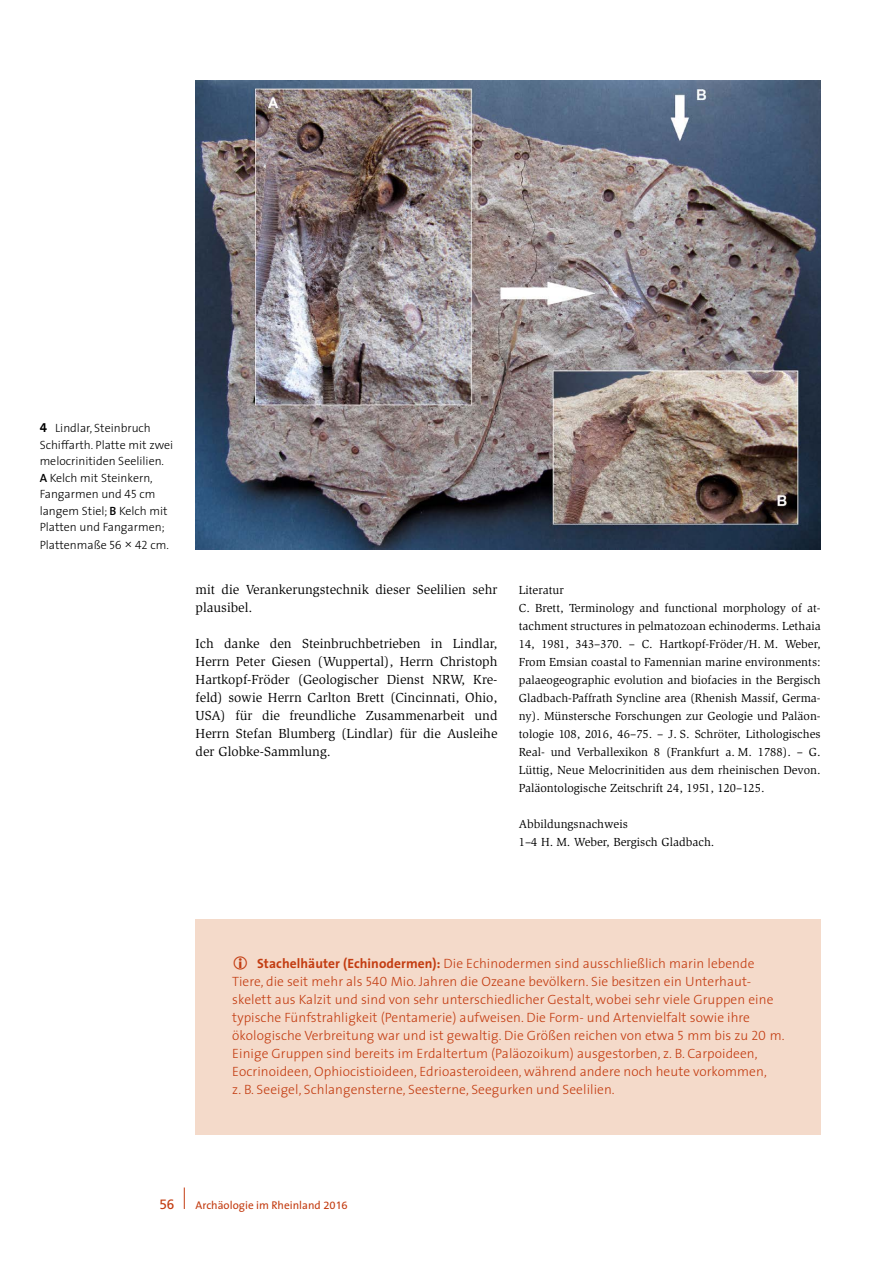
<style>
.page{position:relative;width:893px;height:1263px;background:#fff}
.page>*{position:absolute;margin:0;border:0;box-sizing:border-box;transform-origin:0 0}
.INFOBOX_FLIESS{font:300 13.5px/18px "The Sans";letter-spacing:.005em;color:#c33c11}
.FLIESS_SLIMBACH_9_PT{font:13.5px/18px "Slimbach";color:#000}
.t1{font:13.5px "Frutiger CE";color:#c33c11}
.LITERATUR___ABBILDUN{font:12px/18px "Slimbach";color:#000;text-align:justify}
.BILDUNTERSCHRIFT{font:300 12px/16.5px "The Sans";color:#000}
.t2{font:11.25px "The Sans";color:#c33c11}
.s1{font-family:"The Sans Bold Caps";font-weight:400;font-size:13.05px}
.s2{font-family:"The Sans Semi Bold Caps";font-weight:400}
.s3{font-family:"The Sans Light Caps";font-weight:400}
.s4{font-family:"Slimbach";font-weight:400;font-size:13.5px}
.s5{font-weight:700}
.s6{font-family:"The Sans B W5 Plain"}
.s7{font-family:"Frutiger CE";font-size:10.65px}
</style>
<div class="page">
<svg style="left:184px;top:1187px;width:1px;height:22px"></svg>
<img style="left:196px;top:80px;width:625px;height:469px">
<div style="left:196px;top:919px;width:625px;height:215px;background:#f4daca"></div>
<p class="BILDUNTERSCHRIFT" style="left:40px;top:419px;width:135px"><span class="s1">4</span> Lindlar, Steinbruch<br>Schiffarth. Platte mit zwei melocrinitiden Seelilien.<br><span class="s2">A</span> Kelch mit Steinkern,<br>Fangarmen und <span class="s3">45</span> cm langem Stiel; <span class="s2">B</span> Kelch mit<br>Platten und Fangarmen;</p>
<p class="BILDUNTERSCHRIFT" style="left:40px;top:536px;width:131px">Plattenmaße <span class="s3">56</span><span class="s4">×</span><span class="s3">42</span> cm.</p>
<p class="FLIESS_SLIMBACH_9_PT" style="left:196px;top:581px;width:303px">mit die Verankerungstechnik dieser Seelilien sehr plausibel.</p>
<p class="FLIESS_SLIMBACH_9_PT" style="left:196px;top:635px;width:303px;text-align:justify">Ich danke den Steinbruchbetrieben in Lindlar, Herrn Peter Giesen (Wuppertal), Herrn Christoph Hartkopf-Fröder (Geologischer Dienst NRW, Kre&shy;feld) sowie Herrn Carlton Brett (Cincinnati, Ohio, USA) für die freundliche Zusammenarbeit und Herrn Stefan Blumberg (Lindlar) für die Ausleihe der Globke-Sammlung.</p>
<p class="LITERATUR___ABBILDUN" style="left:519px;top:581px;width:47px">Literatur</p>
<p class="LITERATUR___ABBILDUN" style="left:519px;top:599px;width:303px">C. Brett, Terminology and functional morphology of at&shy;tachment structures in pelmatozoan echinoderms. Lethaia 14, 1981, 343–370. – C. Hartkopf-Fröder/H. M. Weber, From Emsian coastal to Famennian marine environments: palaeogeographic evolution and biofacies in the Bergisch Gladbach-Paffrath Syncline area (Rhenish Massif, Germa&shy;ny). Münstersche Forschungen zur Geologie und Paläon&shy;tologie 108, 2016, 46–75. – J. S. Schröter, Lithologisches Real- und Verballexikon 8 (Frankfurt a. M. 1788). – G.<br>Lüttig, Neue Melocrinitiden aus dem rheinischen Devon.<br>Paläontologische Zeitschrift 24, 1951, 120–125.</p>
<p class="LITERATUR___ABBILDUN" style="left:519px;top:815px;width:111px">Abbildungsnachweis</p>
<p class="LITERATUR___ABBILDUN" style="left:519px;top:833px;width:197px">1–4 H. M. Weber, Bergisch Gladbach.</p>
<p class="INFOBOX_FLIESS" style="left:232px;top:953px;width:554px;text-indent:25px"><span class="s5">Stachelhäuter (Echinodermen):</span> Die Echinodermen sind ausschließlich marin lebende Tiere, die seit mehr als <span class="s3">540</span> Mio. Jahren die Ozeane bevölkern. Sie besitzen ein Unterhaut&shy;skelett aus Kalzit und sind von sehr unterschiedlicher Gestalt, wobei sehr viele Gruppen eine typische Fünfstrahligkeit (Pentamerie) aufweisen. Die Form- und Artenvielfalt sowie ihre ökologische Verbreitung war und ist gewaltig. Die Größen reichen von etwa <span class="s3">5</span> mm bis zu <span class="s3">20</span> m.<br>Einige Gruppen sind bereits im Erdaltertum (Paläozoikum) ausgestorben, z. B. Carpoideen, Eocrinoideen, Ophiocistioideen, Edrioasteroideen, während andere noch heute vorkommen,<br>z. B. Seeigel, Schlangensterne, Seesterne, Seegurken und Seelilien.</p>
<p class="t1" style="left:159px;top:1196px;width:17px">56</p>
<p class="t2" style="left:196px;top:1196px;width:153px">Archäologie im Rheinland <span class="s6">20</span><span class="s7">1</span><span class="s6">6</span></p>
</div>
